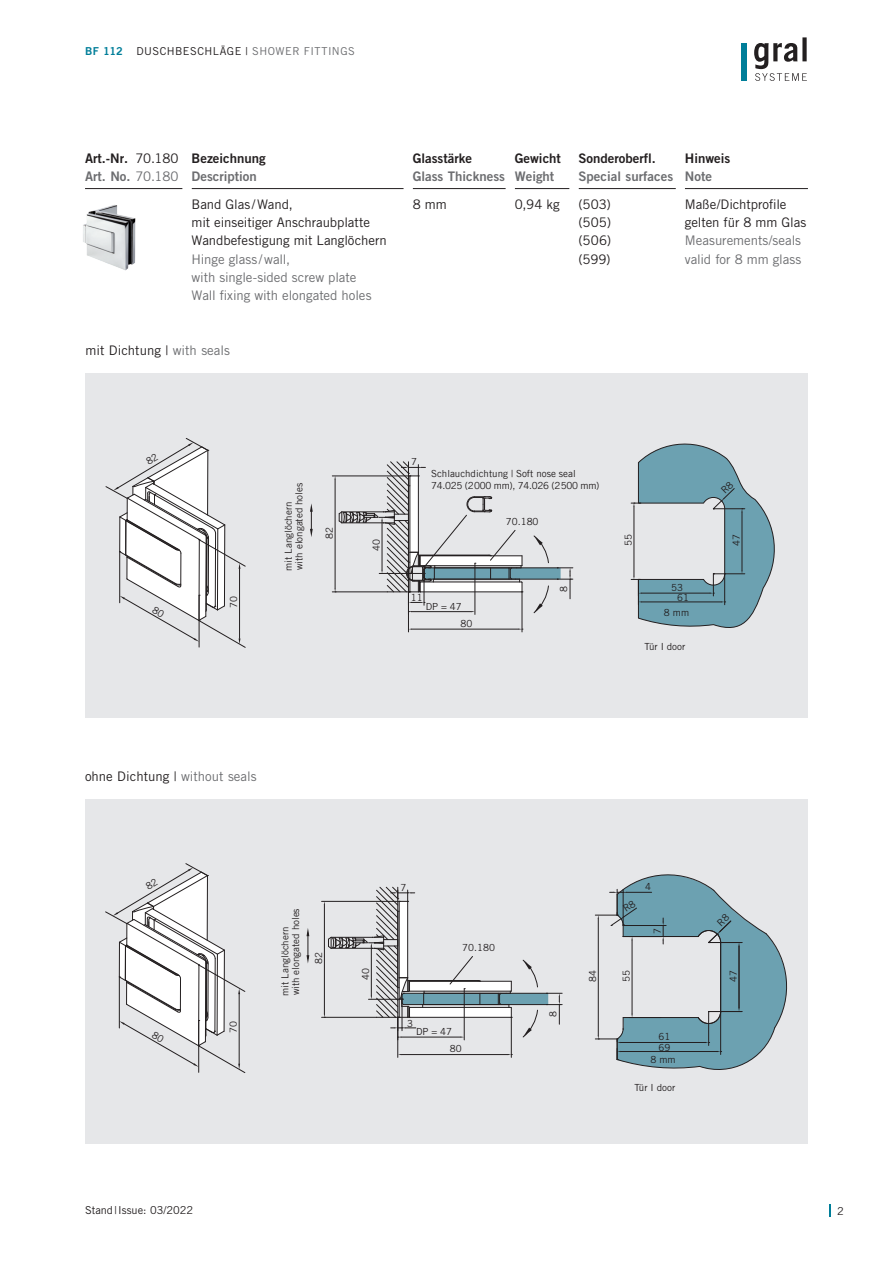
<style>
.page{position:relative;width:893px;height:1263px;background:#fff}
.page>*{position:absolute;margin:0;border:0;box-sizing:border-box;transform-origin:0 0}
.t1{font:13.2px/18.3px "Trade Gothic LT Pro";color:#231f20}
.t2{font:13.2px/18.3px "Trade Gothic LT Pro";letter-spacing:-.005em;color:#6c6d70}
.t3{font:13.2px/18.3px "Trade Gothic LT Pro Bd 2";color:#231f20}
.t4{font:13.2px "Trade Gothic LT Pro Bd 2";color:#6c6d70}
.t5{font:10.95px "Trade Gothic LT Pro";letter-spacing:.035em;color:#231f20}
.t6{font:10.95px "Trade Gothic LT Pro";color:#231f20}
.t7{font:9.75px/10.8px "Trade Gothic";color:#231f20}
.t8{font:9.75px "Trade Gothic LT Pro";color:#231f20}
.s1{font-family:"Trade Gothic LT Pro Bd 2";color:#007e99}
.s2{color:#6c6d70}
.s3{font-family:"Trade Gothic LT Pro"}
.s4{font-family:"Trade Gothic LT Pro";color:#6c6d70}
</style>
<div class="page">
<svg style="left:829px;top:1204px;width:2px;height:13px"></svg>
<hr style="left:85px;top:188px;width:98px;height:1px;background:#231f20">
<hr style="left:192px;top:188px;width:212px;height:1px;background:#231f20">
<hr style="left:413px;top:188px;width:93px;height:1px;background:#231f20">
<hr style="left:515px;top:188px;width:55px;height:1px;background:#231f20">
<hr style="left:579px;top:188px;width:97px;height:1px;background:#231f20">
<hr style="left:685px;top:188px;width:123px;height:1px;background:#231f20">
<img style="left:83px;top:205px;width:53px;height:66px">
<div style="left:85px;top:799px;width:723px;height:344px;background:#e6e7e9"></div>
<hr style="left:322px;top:901px;width:77px;height:1px;background:#231f20">
<hr style="left:322px;top:1017px;width:77px;height:1px;background:#231f20">
<hr style="left:397px;top:1017px;width:1px;height:40px;background:#231f20">
<hr style="left:511px;top:1017px;width:1px;height:40px;background:#231f20">
<hr style="left:401px;top:1054px;width:107px;height:1px;background:#231f20">
<svg style="left:307px;top:928px;width:2px;height:35px"></svg>
<svg style="left:324px;top:886px;width:238px;height:154px"></svg>
<div style="left:85px;top:374px;width:723px;height:344px;background:#e6e7e9"></div>
<hr style="left:332px;top:476px;width:78px;height:1px;background:#231f20">
<hr style="left:332px;top:591px;width:78px;height:1px;background:#231f20">
<hr style="left:408px;top:592px;width:1px;height:40px;background:#231f20">
<hr style="left:522px;top:592px;width:1px;height:40px;background:#231f20">
<hr style="left:412px;top:629px;width:106px;height:1px;background:#231f20">
<svg style="left:310px;top:503px;width:3px;height:34px"></svg>
<svg style="left:334px;top:461px;width:239px;height:153px"></svg>
<div style="left:741px;top:43px;width:6px;height:38px;background:#007e99"></div>
<svg style="left:754px;top:37px;width:53px;height:44px"></svg>
<svg style="left:105px;top:863px;width:141px;height:210px"></svg>
<svg style="left:105px;top:438px;width:141px;height:210px"></svg>
<svg style="left:631px;top:443px;width:144px;height:185px"></svg>
<svg style="left:595px;top:874px;width:193px;height:196px"></svg>
<p class="t5" style="left:85px;top:45px;width:271px"><span class="s1">BF 112</span> DUSCHBESCHLÄGE | <span class="s2">SHOWER FITTINGS</span></p>
<p class="t3" style="left:85px;top:149px;width:95px">Art.-Nr. <span class="s3">70.180<br></span><span class="s2">Art. No.</span> <span class="s4">70.180</span></p>
<p class="t3" style="left:192px;top:149px;width:76px">Bezeichnung</p>
<p class="t4" style="left:192px;top:168px;width:67px">Description</p>
<p class="t1" style="left:192px;top:195px;width:197px">Band Glas /Wand,<br>mit einseitiger Anschraubplatte<br>Wandbefestigung mit Langlöchern</p>
<p class="t2" style="left:192px;top:250px;width:182px">Hinge glass /wall,<br>with single-sided screw plate<br>Wall fixing with elongated holes</p>
<p class="t1" style="left:85px;top:341px;width:146px">mit Dichtung | <span class="s2">with seals</span></p>
<p class="t3" style="left:413px;top:149px;width:61px">Glasstärke</p>
<p class="t4" style="left:413px;top:168px;width:94px">Glass Thickness</p>
<p class="t3" style="left:515px;top:149px;width:48px">Gewicht</p>
<p class="t4" style="left:515px;top:168px;width:41px">Weight</p>
<p class="t3" style="left:579px;top:149px;width:79px">Sonderoberfl.</p>
<p class="t4" style="left:579px;top:168px;width:96px">Special surfaces</p>
<p class="t3" style="left:685px;top:149px;width:47px">Hinweis</p>
<p class="t4" style="left:685px;top:168px;width:29px">Note</p>
<p class="t1" style="left:413px;top:195px;width:35px">8 mm</p>
<p class="t1" style="left:515px;top:195px;width:47px">0,94 kg</p>
<p class="t1" style="left:579px;top:195px;width:34px;text-align:justify">(503) (505) (506) (599)</p>
<p class="t1" style="left:685px;top:195px;width:123px">Maße/Dichtprofile gelten für 8 mm Glas</p>
<p class="t2" style="left:685px;top:231px;width:118px">Measurements/seals valid for 8 mm glass</p>
<p class="t8" style="left:228px;top:608px;width:13px;rotate:-90deg">70</p>
<p class="t7" style="left:284px;top:571px;width:89px;rotate:-90deg">mit Langlöchern with elongated holes</p>
<p class="t7" style="left:325px;top:539px;width:13px;rotate:-90deg">82</p>
<p class="t7" style="left:372px;top:551px;width:13px;rotate:-90deg">40</p>
<p class="t7" style="left:411px;top:457px;width:7px">7</p>
<p class="t7" style="left:431px;top:468px;width:170px;line-height:11.7px">Schlauchdichtung | Soft nose seal<br>74.025 (2000 mm), 74.026 (2500 mm)</p>
<p class="t7" style="left:506px;top:517px;width:34px">70.180</p>
<p class="t7" style="left:411px;top:592px;width:13px">11</p>
<p class="t7" style="left:559px;top:592px;width:7px;rotate:-90deg">8</p>
<p class="t7" style="left:426px;top:602px;width:38px">DP = 47</p>
<p class="t7" style="left:460px;top:619px;width:13px">80</p>
<p class="t8" style="left:622px;top:546px;width:13px;rotate:-90deg">55</p>
<p class="t8" style="left:730px;top:546px;width:13px;rotate:-90deg">47</p>
<p class="t8" style="left:671px;top:582px;width:13px">53</p>
<p class="t8" style="left:677px;top:592px;width:13px">61</p>
<p class="t8" style="left:664px;top:607px;width:27px">8 mm</p>
<p class="t8" style="left:644px;top:640px;width:42px">Tür I door</p>
<p class="t1" style="left:85px;top:767px;width:173px">ohne Dichtung | <span class="s2">without seals</span></p>
<p class="t8" style="left:227px;top:1033px;width:13px;rotate:-90deg">70</p>
<p class="t7" style="left:279px;top:996px;width:89px;rotate:-90deg">mit Langlöchern with elongated holes</p>
<p class="t7" style="left:313px;top:964px;width:13px;rotate:-90deg">82</p>
<p class="t7" style="left:360px;top:980px;width:13px;rotate:-90deg">40</p>
<p class="t7" style="left:400px;top:882px;width:7px">7</p>
<p class="t7" style="left:462px;top:942px;width:34px">70.180</p>
<p class="t7" style="left:407px;top:1017px;width:7px">3</p>
<p class="t7" style="left:416px;top:1026px;width:38px">DP = 47</p>
<p class="t7" style="left:450px;top:1043px;width:13px">80</p>
<p class="t6" style="left:85px;top:1203px;width:110px">Stand|Issue: 03/2022</p>
<p class="t7" style="left:547px;top:1017px;width:7px;rotate:-90deg">8</p>
<p class="t8" style="left:587px;top:982px;width:13px;rotate:-90deg">84</p>
<p class="t8" style="left:645px;top:881px;width:7px">4</p>
<p class="t8" style="left:651px;top:933px;width:7px;rotate:-90deg">7</p>
<p class="t8" style="left:620px;top:982px;width:13px;rotate:-90deg">55</p>
<p class="t8" style="left:727px;top:982px;width:13px;rotate:-90deg">47</p>
<p class="t8" style="left:658px;top:1031px;width:13px">61</p>
<p class="t8" style="left:658px;top:1041px;width:13px">69</p>
<p class="t8" style="left:651px;top:1053px;width:27px">8 mm</p>
<p class="t8" style="left:634px;top:1082px;width:42px">Tür I door</p>
<p class="t5" style="left:837px;top:1204px;width:8px">2</p>
</div>
